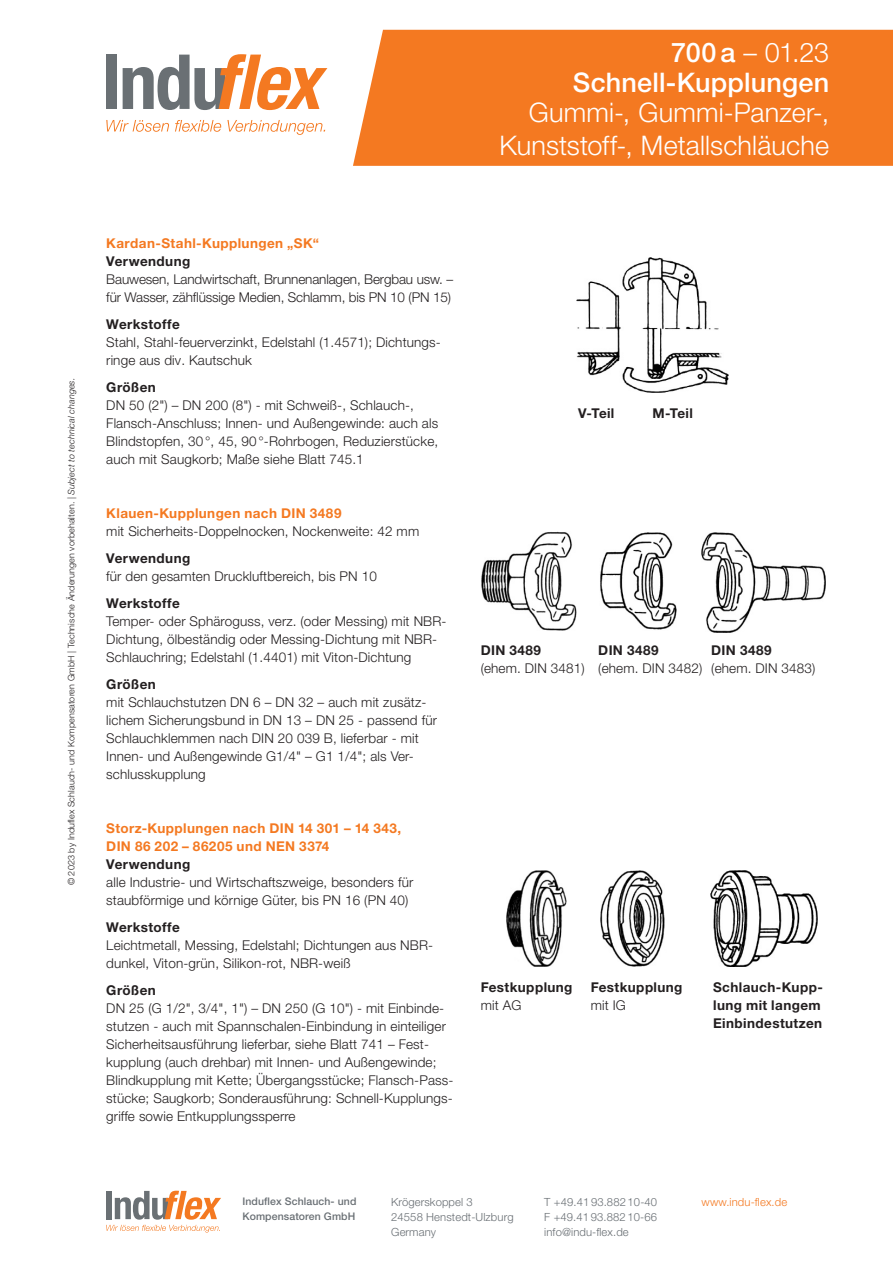
<style>
.page{position:relative;width:893px;height:1263px;background:#fff}
.page>*{position:absolute;margin:0;border:0;box-sizing:border-box;transform-origin:0 0}
.t1{font:300 27px/33px "Helvetica Neue LT Pro";letter-spacing:.005em;color:#fff;text-align:right}
.t2{font:500 27px/30px "Helvetica Neue LT Pro";letter-spacing:.005em;color:#fff;text-align:right}
.t3{font:300 13.5px/18px "Helvetica Neue LT Pro";letter-spacing:.01em;color:#231f20}
.t4{font:700 13.5px/18px "Helvetica Neue LT Pro";letter-spacing:.03em;color:#231f20}
.t5{font:700 13.5px/18px "Helvetica Neue LT Pro";letter-spacing:.03em;color:#f47921}
.t6{font:300 13.5px/18px "Helvetica Neue LT Pro";letter-spacing:-.01em;color:#231f20}
.t7{font:300 11.25px/15px "Helvetica Neue LT Pro";letter-spacing:.01em;color:#696f74;text-align:justify}
.t8{font:300 11.25px "Helvetica Neue LT Pro";letter-spacing:.01em;color:#f47921}
.t9{font:500 10.5px/15px "Helvetica Neue LT Pro";letter-spacing:.01em;color:#696f74}
.t10{font:300 9px "Helvetica Neue LT Pro";letter-spacing:.01em;color:#231f20}
.s1{font-weight:300}
.s2{font-style:italic}
</style>
<div class="page">
<svg style="left:106px;top:1191px;width:115px;height:41px"></svg>
<img style="left:506px;top:871px;width:60px;height:95px">
<img style="left:600px;top:870px;width:65px;height:96px">
<img style="left:577px;top:257px;width:152px;height:136px">
<img style="left:481px;top:532px;width:96px;height:99px">
<img style="left:600px;top:533px;width:76px;height:97px">
<img style="left:702px;top:533px;width:123px;height:100px">
<img style="left:710px;top:871px;width:108px;height:95px">
<svg style="left:106px;top:120px;width:63px;height:12px"></svg>
<svg style="left:175px;top:120px;width:46px;height:12px"></svg>
<svg style="left:227px;top:120px;width:98px;height:15px"></svg>
<div style="left:106px;top:55px;width:11px;height:54px;background:#6a7074"></div>
<svg style="left:123px;top:54px;width:204px;height:56px"></svg>
<div style="left:353px;top:30px;width:540px;height:136px;background:#f47921"></div>
<h1 class="t2" style="left:573px;top:37px;width:258px">700 a <span class="s1">– 01.23<br></span>Schnell-Kupplungen</h1>
<h1 class="t1" style="left:499px;top:95px;width:331px">Gummi-, Gummi-Panzer-,<br>Kunststoff-, Metallschläuche</h1>
<p class="t10" style="left:66px;top:885px;width:509px;rotate:-90deg">© 2023 by Induflex Schlauch- und Kompensatoren GmbH | Technische Änderungen vorbehalten. | <span class="s2">Subject to technical changes.</span></p>
<p class="t5" style="left:106px;top:234px;width:214px">Kardan-Stahl-Kupplungen „SK“</p>
<p class="t4" style="left:106px;top:252px;width:85px">Verwendung</p>
<p class="t6" style="left:106px;top:270px;width:348px">Bauwesen, Landwirtschaft, Brunnenanlagen, Bergbau usw. – für Wasser, zähflüssige Medien, Schlamm, bis PN 10 (PN 15)</p>
<p class="t4" style="left:106px;top:315px;width:75px">Werkstoffe</p>
<p class="t3" style="left:106px;top:333px;width:336px">Stahl, Stahl-feuerverzinkt, Edelstahl (1.4571); Dichtungs&shy;ringe aus div. Kautschuk</p>
<p class="t4" style="left:106px;top:378px;width:51px">Größen</p>
<p class="t3" style="left:106px;top:396px;width:333px">DN 50 (2") – DN 200 (8") - mit Schweiß-, Schlauch-, Flansch-Anschluss; Innen- und Außengewinde: auch als Blindstopfen, 30°, 45, 90°-Rohrbogen, Reduzierstücke, auch mit Saugkorb; Maße siehe Blatt 745.1</p>
<p class="t5" style="left:106px;top:504px;width:237px">Klauen-Kupplungen nach DIN 3489</p>
<p class="t3" style="left:106px;top:522px;width:314px">mit Sicherheits-Doppelnocken, Nockenweite: 42 mm</p>
<p class="t4" style="left:106px;top:549px;width:85px">Verwendung</p>
<p class="t3" style="left:106px;top:567px;width:272px">für den gesamten Druckluftbereich, bis PN 10</p>
<p class="t4" style="left:106px;top:593px;width:75px">Werkstoffe</p>
<p class="t3" style="left:106px;top:612px;width:342px">Temper- oder Sphäroguss, verz. (oder Messing) mit NBR-<br>Dichtung, ölbeständig oder Messing-Dichtung mit NBR-<br>Schlauchring; Edelstahl (1.4401) mit Viton-Dichtung</p>
<p class="t4" style="left:106px;top:674px;width:51px">Größen</p>
<p class="t3" style="left:106px;top:693px;width:332px">mit Schlauchstutzen DN 6 – DN 32 – auch mit zusätz&shy;lichem Sicherungsbund in DN 13 – DN 25 - passend für Schlauchklemmen nach DIN 20 039 B, lieferbar - mit Innen- und Außengewinde G1/4" – G1 1/4"; als Ver&shy;schlusskupplung</p>
<p class="t5" style="left:106px;top:818px;width:296px">Storz-Kupplungen nach DIN 14 301 – 14 343,<br>DIN 86 202 – 86205 und NEN 3374</p>
<p class="t4" style="left:106px;top:854px;width:85px">Verwendung</p>
<p class="t3" style="left:106px;top:873px;width:308px">alle Industrie- und Wirtschaftszweige, besonders für staubförmige und körnige Güter, bis PN 16 (PN 40)</p>
<p class="t4" style="left:106px;top:917px;width:75px">Werkstoffe</p>
<p class="t3" style="left:106px;top:936px;width:328px">Leichtmetall, Messing, Edelstahl; Dichtungen aus NBR&shy;dunkel, Viton-grün, Silikon-rot, NBR-weiß</p>
<p class="t4" style="left:106px;top:980px;width:51px">Größen</p>
<p class="t3" style="left:106px;top:999px;width:349px">DN 25 (G 1/2", 3/4", 1") – DN 250 (G 10") - mit Einbinde&shy;stutzen - auch mit Spannschalen-Einbindung in einteiliger Sicherheitsausführung lieferbar, siehe Blatt 741 – Fest&shy;kupplung (auch drehbar) mit Innen- und Außengewinde; Blindkupplung mit Kette; Übergangsstücke; Flansch-Pass&shy;stücke; Saugkorb; Sonderausführung: Schnell-Kupplungs&shy;griffe sowie Entkupplungssperre</p>
<p class="t4" style="left:578px;top:404px;width:38px">V-Teil</p>
<p class="t4" style="left:652px;top:404px;width:42px">M-Teil</p>
<p class="t4" style="left:481px;top:641px;width:62px">DIN 3489</p>
<p class="t3" style="left:481px;top:659px;width:106px">(ehem. DIN 3481)</p>
<p class="t4" style="left:598px;top:641px;width:62px">DIN 3489</p>
<p class="t3" style="left:598px;top:659px;width:106px">(ehem. DIN 3482)</p>
<p class="t4" style="left:711px;top:641px;width:62px">DIN 3489</p>
<p class="t3" style="left:711px;top:659px;width:106px">(ehem. DIN 3483)</p>
<p class="t4" style="left:481px;top:978px;width:93px">Festkupplung</p>
<p class="t3" style="left:481px;top:996px;width:42px">mit AG</p>
<p class="t4" style="left:591px;top:978px;width:93px">Festkupplung</p>
<p class="t3" style="left:591px;top:996px;width:37px">mit IG</p>
<p class="t4" style="left:713px;top:978px;width:111px">Schlauch-Kupp&shy;lung mit langem<br>Einbindestutzen</p>
<p class="t9" style="left:242px;top:1194px;width:116px">Induflex Schlauch- und<br>Kompensatoren GmbH</p>
<p class="t7" style="left:544px;top:1194px;width:114px">T +49.41 93.882 10-40<br>F +49.41 93.882 10-66 info@indu-flex.de</p>
<p class="t7" style="left:391px;top:1194px;width:83px">Krögerskoppel 3</p>
<p class="t8" style="left:702px;top:1195px;width:87px">www.indu-flex.de</p>
<p class="t7" style="left:391px;top:1209px;width:124px">24558 Henstedt-Ulzburg<br>Germany</p>
</div>
